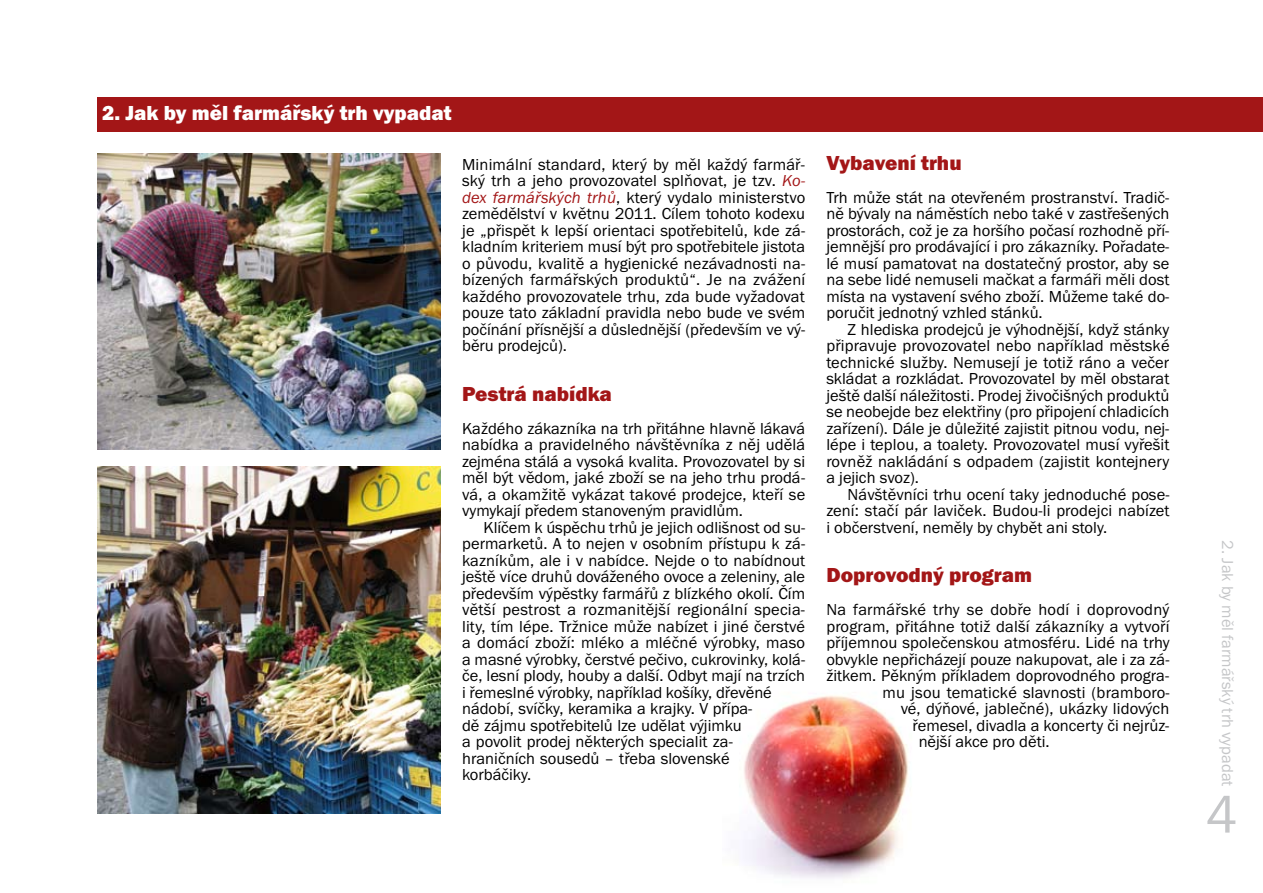
<style>
.page{position:relative;width:1263px;height:893px;background:#fff}
.page>*{position:absolute;margin:0;border:0;box-sizing:border-box;transform-origin:0 0}
.t1{font:54px "Franklin Got Itc TOT Boo";color:#c5c6c8}
.t2{font:21px "Franklin Got Itc TOT Hea";color:#a31617}
.t3{font:21px "Franklin Got Itc TOT Hea";color:#fff}
.t4{font:16.5px/16.5px "Franklin Got Itc TOT Boo";color:#000;text-align:justify}
.t5{font:16.5px "Franklin Got Itc TOT Boo";color:#c5c6c8}
.s1{font-family:"Franklin Got Itc TOT Boo Ita";color:#a31617}
</style>
<div class="page">
<img style="left:744px;top:695px;width:165px;height:184px">
<div style="left:98px;top:98px;width:1165px;height:34px;background:#a31617"></div>
<img style="left:98px;top:467px;width:343px;height:346px">
<img style="left:98px;top:153px;width:343px;height:297px">
<p class="t3" style="left:102px;top:101px;width:351px">2. Jak by měl farmářský trh vypadat</p>
<p class="t4" style="left:462px;top:156px;width:345px">Minimální standard, který by měl každý farmář&shy;ský trh a jeho provozovatel splňovat, je tzv. <span class="s1">Ko&shy;dex farmářských trhů</span>, který vydalo ministerstvo zemědělství v květnu 2011. Cílem tohoto kodexu je „přispět k lepší orientaci spotřebitelů, kde zá&shy;kladním kriteriem musí být pro spotřebitele jistota o původu, kvalitě a hygienické nezávadnosti na&shy;bízených farmářských produktů“. Je na zvážení každého provozovatele trhu, zda bude vyžadovat pouze tato základní pravidla nebo bude ve svém počínání přísnější a důslednější (především ve vý&shy;běru prodejců).</p>
<p class="t2" style="left:462px;top:381px;width:151px">Pestrá nabídka</p>
<p class="t4" style="left:462px;top:420px;width:345px">Každého zákazníka na trh přitáhne hlavně lákavá nabídka a pravidelného návštěvníka z něj udělá zejména stálá a vysoká kvalita. Provozovatel by si měl být vědom, jaké zboží se na jeho trhu prodá&shy;vá, a okamžitě vykázat takové prodejce, kteří se vymykají předem stanoveným pravidlům.</p>
<p class="t4" style="left:462px;top:519px;width:345px;text-align:left;text-indent:21px">Klíčem k úspěchu trhů je jejich odlišnost od su&shy;permarketů. A to nejen v osobním přístupu k zá&shy;kazníkům, ale i v nabídce. Nejde o to nabídnout ještě více druhů dováženého ovoce a zeleniny, ale především výpěstky farmářů z blízkého okolí. Čím větší pestrost a rozmanitější regionální specia&shy;lity, tím lépe. Tržnice může nabízet i jiné čerstvé a domácí zboží: mléko a mléčné výrobky, maso a masné výrobky, čerstvé pečivo, cukrovinky, kolá&shy;če, lesní plody, houby a další. Odbyt mají na trzích i řemeslné výrobky, například košíky, dřevěné nádobí, svíčky, keramika a krajky. V přípa-<br>dě zájmu spotřebitelů lze udělat výjimku<br>a povolit prodej některých specialit za&shy;hraničních sousedů – třeba slovenské<br>korbáčiky.</p>
<p class="t2" style="left:826px;top:150px;width:137px">Vybavení trhu</p>
<p class="t4" style="left:826px;top:189px;width:345px">Trh může stát na otevřeném prostranství. Tradič&shy;ně bývaly na náměstích nebo také v zastřešených prostorách, což je za horšího počasí rozhodně pří&shy;jemnější pro prodávající i pro zákazníky. Pořadate&shy;lé musí pamatovat na dostatečný prostor, aby se na sebe lidé nemuseli mačkat a farmáři měli dost místa na vystavení svého zboží. Můžeme také do&shy;poručit jednotný vzhled stánků.</p>
<p class="t4" style="left:826px;top:321px;width:345px;text-indent:21px">Z hlediska prodejců je výhodnější, když stánky připravuje provozovatel nebo například městské technické služby. Nemusejí je totiž ráno a večer skládat a rozkládat. Provozovatel by měl obstarat ještě další náležitosti. Prodej živočišných produktů se neobejde bez elektřiny (pro připojení chladicích zařízení). Dále je důležité zajistit pitnou vodu, nej&shy;lépe i teplou, a toalety. Provozovatel musí vyřešit rovněž nakládání s odpadem (zajistit kontejnery a jejich svoz).</p>
<p class="t4" style="left:826px;top:486px;width:345px;text-indent:21px">Návštěvníci trhu ocení taky jednoduché pose&shy;zení: stačí pár laviček. Budou-li prodejci nabízet i občerstvení, neměly by chybět ani stoly.</p>
<p class="t2" style="left:826px;top:563px;width:207px">Doprovodný program</p>
<p class="t4" style="left:826px;top:601px;width:345px">Na farmářské trhy se dobře hodí i doprovodný</p>
<p class="t4" style="left:826px;top:618px;width:345px">program, přitáhne totiž další zákazníky a vytvoří</p>
<p class="t4" style="left:826px;top:634px;width:345px">příjemnou společenskou atmosféru. Lidé na trhy</p>
<p class="t4" style="left:826px;top:651px;width:345px">obvykle nepřicházejí pouze nakupovat, ale i za zá-</p>
<p class="t4" style="left:826px;top:667px;width:344px">žitkem. Pěkným příkladem doprovodného progra-</p>
<p class="t4" style="left:883px;top:684px;width:288px">mu jsou tematické slavnosti (bramboro-</p>
<p class="t4" style="left:901px;top:700px;width:270px">vé, dýňové, jablečné), ukázky lidových</p>
<p class="t4" style="left:913px;top:717px;width:258px">řemesel, divadla a koncerty či nejrůz-</p>
<p class="t4" style="left:919px;top:733px;width:132px">nější akce pro děti.</p>
<p class="t5" style="left:1237px;top:540px;width:247px;rotate:90deg">2. Jak by měl farmářský trh vypadat</p>
<h1 class="t1" style="left:1206px;top:785px;width:33px">4</h1>
</div>
